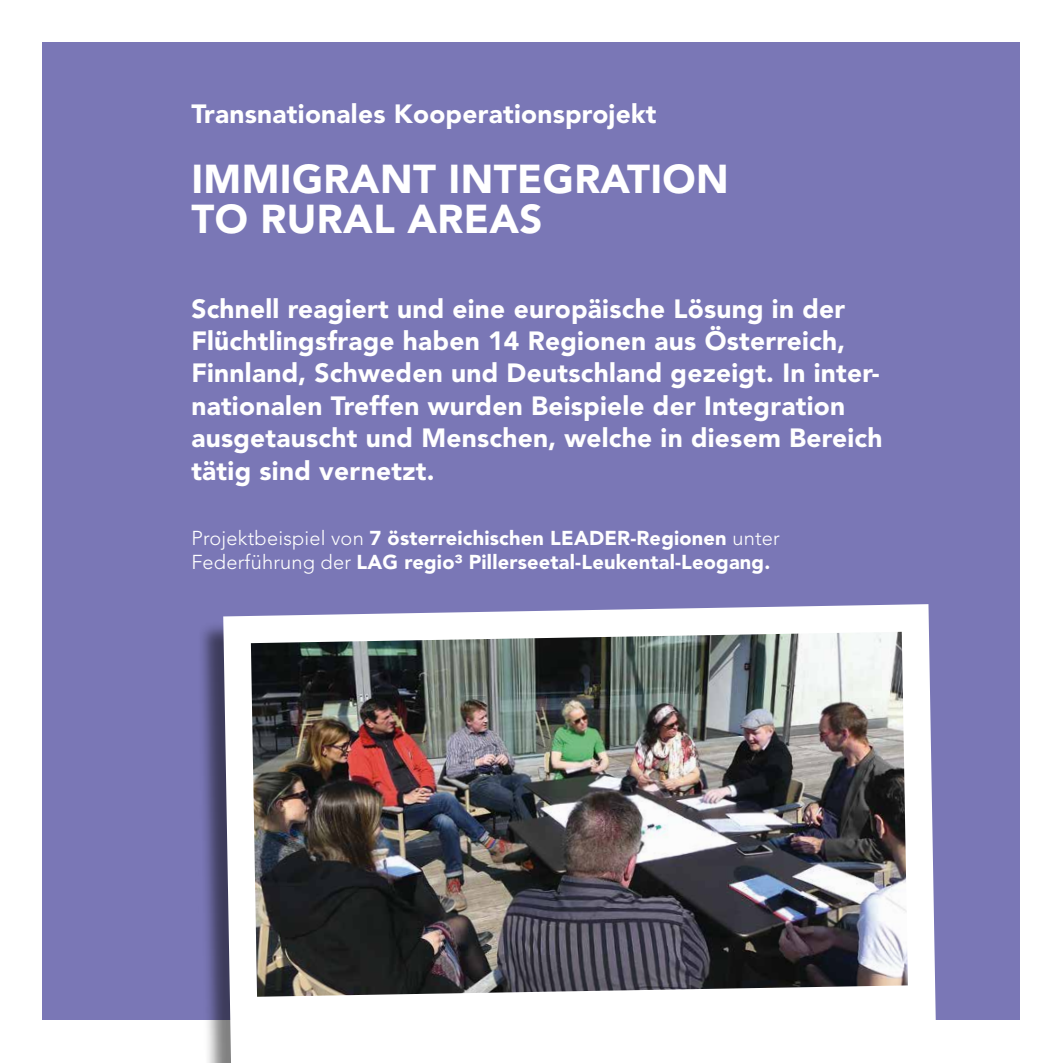
<style>
.page{position:relative;width:1063px;height:1063px;background:#fff}
.page>*{position:absolute;margin:0;border:0;box-sizing:border-box;transform-origin:0 0}
.t1{font:900 40px/40px "Avenir LT Std";letter-spacing:.01em;color:#fff}
.t2{font:900 26.25px/32.5px "Avenir LT Std";letter-spacing:.01em;color:#fff}
.t3{font:900 20px/24px "Avenir LT Std";letter-spacing:.01em;color:#fff}
.s1{font-weight:300}
</style>
<div class="page">
<div style="left:43px;top:43px;width:977px;height:977px;background:#7a77b6"></div>
<div style="left:197px;top:608px;width:739px;height:455px;background:#000;opacity:.5"></div>
<svg style="left:223px;top:604px;width:713px;height:459px;fill:#fff"></svg>
<img style="left:251px;top:632px;width:657px;height:365px">
<p class="t2" style="left:191px;top:97px;width:467px">Transnationales Kooperationsprojekt</p>
<h1 class="t1" style="left:191px;top:159px;width:539px">IMMIGRANT INTEGRATION<br>TO RURAL AREAS</h1>
<p class="t2" style="left:191px;top:292px;width:693px">Schnell reagiert und eine europäische Lösung in der Flüchtlingsfrage haben 14 Regionen aus Österreich, Finnland, Schweden und Deutschland gezeigt. In inter&shy;nationalen Treffen wurden Beispiele der Integration ausgetauscht und Menschen, welche in diesem Bereich tätig sind vernetzt.</p>
<p class="t3" style="left:191px;top:526px;width:590px"><span class="s1">Projektbeispiel von</span> 7 österreichischen LEADER-Regionen <span class="s1">unter<br>Federführung der</span> LAG regio³ Pillerseetal-Leukental-Leogang.</p>
</div>
